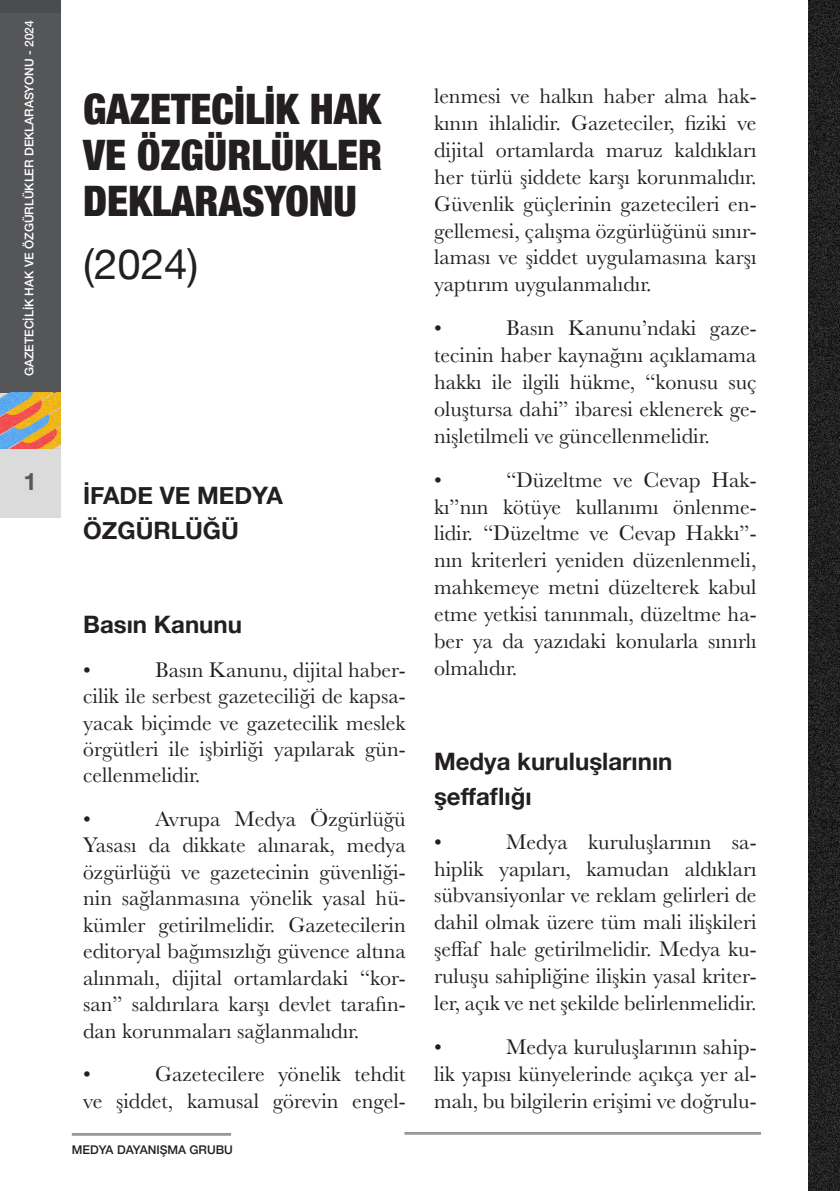
<style>
.page{position:relative;width:840px;height:1191px;background:#fff}
.page>*{position:absolute;margin:0;border:0;box-sizing:border-box;transform-origin:0 0}
.arabaşlık{font:900 condensed 42px/46px "Helvetica Neue";color:#231f20;text-align:justify}
.arabaşlık-2{font:42px "Helvetica Neue";color:#231f20}
.arabaşlık-3{font:700 24px/34px "Helvetica Neue";color:#231f20}
.t1{font:700 24px "Helvetica Neue";color:#57585a}
.temel_metin{font:22px/26.8px "Baskerville";color:#231f20;text-align:justify}
.t2{font:500 12px "Helvetica Neue";color:#fff}
.t3{font:500 12px "Helvetica Neue";color:#231f20}
</style>
<div class="page">
<div style="left:0;top:0;width:60px;height:392px;background:#4b4c4d"></div>
<svg style="left:0;top:14px;width:60px;height:503px;fill:#555658"></svg>
<hr style="left:72px;top:1133px;width:159px;height:1px;background:#231f20">
<hr style="left:72px;top:1134px;width:159px;height:1px;background:#231f20">
<hr style="left:404px;top:1132px;width:356px;height:1px;background:#231f20">
<hr style="left:404px;top:1133px;width:356px;height:1px;background:#231f20">
<img style="left:0;top:392px;width:60px;height:56px">
<img style="left:808px;top:0;width:31px;height:1190px">
<p class="t2" style="left:20px;top:376px;width:357px;rotate:-90deg">GAZETECİLİK HAK VE ÖZGÜRLÜKLER DEKLARASYONU - 2024</p>
<p class="t1" style="left:23px;top:463px;width:15px">1</p>
<p class="arabaşlık" style="left:83px;top:84px;width:300px">GAZETECİLİK HAK VE ÖZGÜRLÜKLER DEKLARASYONU</p>
<p class="arabaşlık-2" style="left:83px;top:234px;width:117px">(2024)</p>
<p class="arabaşlık-3" style="left:83px;top:479px;width:201px">İFADE VE MEDYA<br>ÖZGÜRLÜĞÜ</p>
<p class="arabaşlık-3" style="left:83px;top:608px;width:160px">Basın Kanunu</p>
<p class="temel_metin" style="left:83px;top:656px;width:9px">•</p>
<p class="temel_metin" style="left:83px;top:656px;width:324px;text-indent:72px">Basın Kanunu, dijital haber&shy;cilik ile serbest gazeteciliği de kapsa&shy;yacak biçimde ve gazetecilik meslek örgütleri ile işbirliği yapılarak gün&shy;cellenmelidir.</p>
<p class="temel_metin" style="left:83px;top:805px;width:9px">•</p>
<p class="temel_metin" style="left:83px;top:806px;width:324px;text-indent:72px">Avrupa Medya Özgürlüğü Yasası da dikkate alınarak, medya özgürlüğü ve gazetecinin güvenliği&shy;nin sağlanmasına yönelik yasal hü&shy;kümler getirilmelidir. Gazetecilerin editoryal bağımsızlığı güvence altına alınmalı, dijital ortamlardaki “kor&shy;san” saldırılara karşı devlet tarafın&shy;dan korunmaları sağlanmalıdır.</p>
<p class="temel_metin" style="left:83px;top:1061px;width:9px">•</p>
<p class="temel_metin" style="left:83px;top:1061px;width:324px;text-align:right">Gazetecilere yönelik tehdit<br>ve şiddet, kamusal görevin engel-</p>
<p class="t3" style="left:72px;top:1140px;width:162px">MEDYA DAYANIŞMA GRUBU</p>
<p class="temel_metin" style="left:434px;top:83px;width:324px">lenmesi ve halkın haber alma hak&shy;kının ihlalidir. Gazeteciler, fiziki ve dijital ortamlarda maruz kaldıkları her türlü şiddete karşı korunmalıdır.<br>Güvenlik güçlerinin gazetecileri en&shy;gellemesi, çalışma özgürlüğünü sınır&shy;laması ve şiddet uygulamasına karşı yaptırım uygulanmalıdır.</p>
<p class="temel_metin" style="left:434px;top:315px;width:9px">•</p>
<p class="temel_metin" style="left:434px;top:315px;width:324px;text-indent:72px">Basın Kanunu’ndaki gaze&shy;tecinin haber kaynağını açıklamama hakkı ile ilgili hükme, “konusu suç oluştursa dahi” ibaresi eklenerek ge&shy;nişletilmeli ve güncellenmelidir.</p>
<p class="temel_metin" style="left:434px;top:466px;width:9px">•</p>
<p class="temel_metin" style="left:434px;top:466px;width:324px;text-indent:72px">“Düzeltme ve Cevap Hak&shy;kı”nın kötüye kullanımı önlenme&shy;lidir. “Düzeltme ve Cevap Hakkı”- nın kriterleri yeniden düzenlenmeli, mahkemeye metni düzelterek kabul etme yetkisi tanınmalı, düzeltme ha&shy;ber ya da yazıdaki konularla sınırlı olmalıdır.</p>
<p class="arabaşlık-3" style="left:434px;top:745px;width:240px">Medya kuruluşlarının şeffaflığı</p>
<p class="temel_metin" style="left:434px;top:828px;width:9px">•</p>
<p class="temel_metin" style="left:434px;top:828px;width:324px;text-indent:72px">Medya kuruluşlarının sa&shy;hiplik yapıları, kamudan aldıkları sübvansiyonlar ve reklam gelirleri de dahil olmak üzere tüm mali ilişkileri şeffaf hale getirilmelidir. Medya ku&shy;ruluşu sahipliğine ilişkin yasal kriter&shy;ler, açık ve net şekilde belirlenmelidir.</p>
<p class="temel_metin" style="left:434px;top:1033px;width:9px">•</p>
<p class="temel_metin" style="left:434px;top:1033px;width:324px;text-indent:72px">Medya kuruluşlarının sahip&shy;lik yapısı künyelerinde açıkça yer al&shy;malı, bu bilgilerin erişimi ve doğrulu-</p>
</div>
